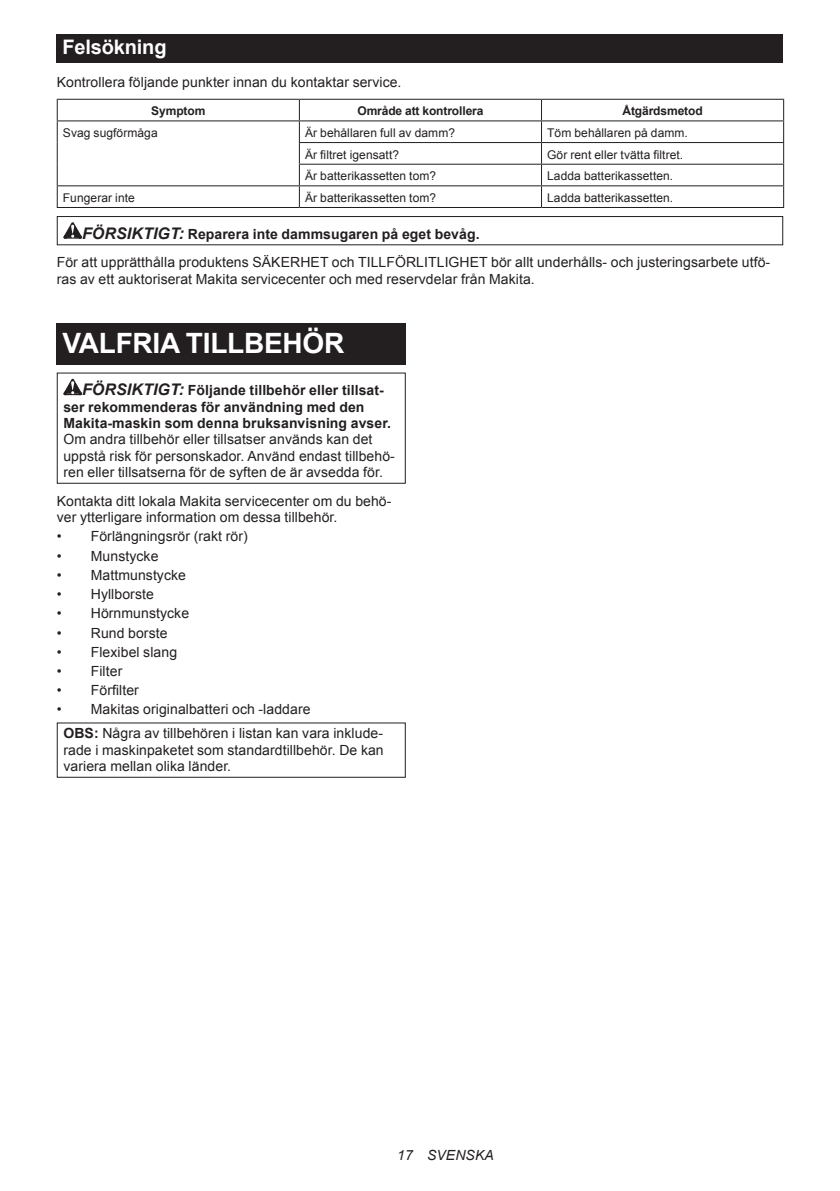
<style>
.page{position:relative;width:840px;height:1191px;background:#fff}
.page>*{position:absolute;margin:0;border:0;box-sizing:border-box;transform-origin:0 0}
.t1{font:700 28px "Arial";letter-spacing:-.01em;color:#fff}
.t2{font:700 20px "Arial";letter-spacing:-.01em;color:#fff}
.t3{font:14px/16.4px "Arial";letter-spacing:.005em;color:#231f20}
.t4{font:700 14px/16.4px "Arial";letter-spacing:.005em;color:#231f20}
.t5{font:italic 14px "Arial";letter-spacing:.005em;color:#231f20}
.t6{font:12px "Arial";letter-spacing:.005em;color:#231f20}
.t7{font:700 12px "Arial";letter-spacing:-.01em;color:#231f20}
.s1{font-weight:700;font-style:italic;font-size:16px}
.s2{font-weight:700}
.s3{font-style:italic;font-size:16px}
</style>
<div class="page">
<div style="left:57px;top:34px;width:725px;height:29px;background:#231f20"></div>
<hr style="left:57px;top:99px;width:242px;height:1px;background:#231f20">
<hr style="left:299px;top:99px;width:242px;height:1px;background:#231f20">
<hr style="left:541px;top:99px;width:242px;height:1px;background:#231f20">
<hr style="left:57px;top:120px;width:242px;height:1px;background:#231f20">
<hr style="left:299px;top:120px;width:242px;height:1px;background:#231f20">
<hr style="left:541px;top:120px;width:242px;height:1px;background:#231f20">
<hr style="left:299px;top:142px;width:242px;height:1px;background:#231f20">
<hr style="left:541px;top:142px;width:242px;height:1px;background:#231f20">
<hr style="left:299px;top:164px;width:242px;height:1px;background:#231f20">
<hr style="left:541px;top:164px;width:242px;height:1px;background:#231f20">
<hr style="left:57px;top:185px;width:242px;height:1px;background:#231f20">
<svg style="left:57px;top:100px;width:1px;height:107px"></svg>
<hr style="left:299px;top:185px;width:242px;height:1px;background:#231f20">
<svg style="left:299px;top:100px;width:1px;height:107px"></svg>
<hr style="left:541px;top:185px;width:242px;height:1px;background:#231f20">
<hr style="left:57px;top:207px;width:242px;height:1px;background:#231f20">
<hr style="left:299px;top:207px;width:242px;height:1px;background:#231f20">
<hr style="left:541px;top:207px;width:242px;height:1px;background:#231f20">
<svg style="left:63px;top:222px;width:19px;height:17px"></svg>
<div style="left:57px;top:216px;width:725px;height:29px;border:1px solid #231f20"></div>
<div style="left:57px;top:323px;width:348px;height:41px;background:#231f20"></div>
<svg style="left:63px;top:379px;width:19px;height:16px"></svg>
<div style="left:57px;top:372px;width:348px;height:112px;border:1px solid #231f20"></div>
<h2 class="t2" style="left:62px;top:34px;width:106px">Felsökning</h2>
<p class="t3" style="left:57px;top:74px;width:346px">Kontrollera följande punkter innan du kontaktar service.</p>
<p class="t7" style="left:151px;top:103px;width:56px">Symptom</p>
<p class="t7" style="left:357px;top:103px;width:127px">Område att kontrollera</p>
<p class="t7" style="left:622px;top:103px;width:82px">Åtgärdsmetod</p>
<p class="t6" style="left:63px;top:125px;width:96px">Svag sugförmåga</p>
<p class="t6" style="left:305px;top:125px;width:151px">Är behållaren full av damm?</p>
<p class="t6" style="left:547px;top:125px;width:142px">Töm behållaren på damm.</p>
<p class="t6" style="left:305px;top:146px;width:95px">Är filtret igensatt?</p>
<p class="t6" style="left:547px;top:146px;width:137px">Gör rent eller tvätta filtret.</p>
<p class="t6" style="left:305px;top:168px;width:132px">Är batterikassetten tom?</p>
<p class="t6" style="left:547px;top:168px;width:127px">Ladda batterikassetten.</p>
<p class="t6" style="left:63px;top:190px;width:73px">Fungerar inte</p>
<p class="t6" style="left:305px;top:190px;width:132px">Är batterikassetten tom?</p>
<p class="t6" style="left:547px;top:190px;width:127px">Ladda batterikassetten.</p>
<p class="t3" style="left:57px;top:219px;width:714px;line-height:28.8px;text-indent:25px"><span class="s1">FÖRSIKTIGT:</span> <span class="s2">Reparera inte dammsugaren på eget bevåg.<br></span>För att upprätthålla produktens SÄKERHET och TILLFÖRLITLIGHET bör allt underhålls- och justeringsarbete utfö-</p>
<p class="t3" style="left:57px;top:271px;width:479px">ras av ett auktoriserat Makita servicecenter och med reservdelar från Makita.</p>
<h1 class="t1" style="left:62px;top:325px;width:283px">VALFRIA TILLBEHÖR</h1>
<p class="t4" style="left:63px;top:382px;width:329px;text-indent:19px"><span class="s3">FÖRSIKTIGT:</span> Följande tillbehör eller tillsat&shy;ser rekommenderas för användning med den<br>Makita-maskin som denna bruksanvisning avser.</p>
<p class="t3" style="left:63px;top:431px;width:333px">Om andra tillbehör eller tillsatser används kan det uppstå risk för personskador. Använd endast tillbehö&shy;ren eller tillsatserna för de syften de är avsedda för.</p>
<p class="t3" style="left:57px;top:493px;width:336px">Kontakta ditt lokala Makita servicecenter om du behö&shy;ver ytterligare information om dessa tillbehör.</p>
<p class="t3" style="left:57px;top:528px;width:192px">• Förlängningsrör (rakt rör)</p>
<p class="t3" style="left:57px;top:547px;width:103px">• Munstycke</p>
<p class="t3" style="left:57px;top:567px;width:131px">• Mattmunstycke</p>
<p class="t3" style="left:57px;top:586px;width:98px">• Hyllborste</p>
<p class="t3" style="left:57px;top:605px;width:134px">• Hörnmunstycke</p>
<p class="t3" style="left:57px;top:624px;width:112px">• Rund borste</p>
<p class="t3" style="left:57px;top:644px;width:122px">• Flexibel slang</p>
<p class="t3" style="left:57px;top:663px;width:67px">• Filter</p>
<p class="t3" style="left:57px;top:682px;width:84px">• Förfilter</p>
<p class="t3" style="left:63px;top:697px;width:321px;line-height:23.8px;text-indent:-7px">• Makitas originalbatteri och -laddare<br><span class="s2">OBS:</span> Några av tillbehören i listan kan vara inklude-</p>
<p class="t3" style="left:63px;top:741px;width:321px">rade i maskinpaketet som standardtillbehör. De kan variera mellan olika länder.</p>
<p class="t5" style="left:397px;top:1146px;width:98px">17 SVENSKA</p>
</div>
